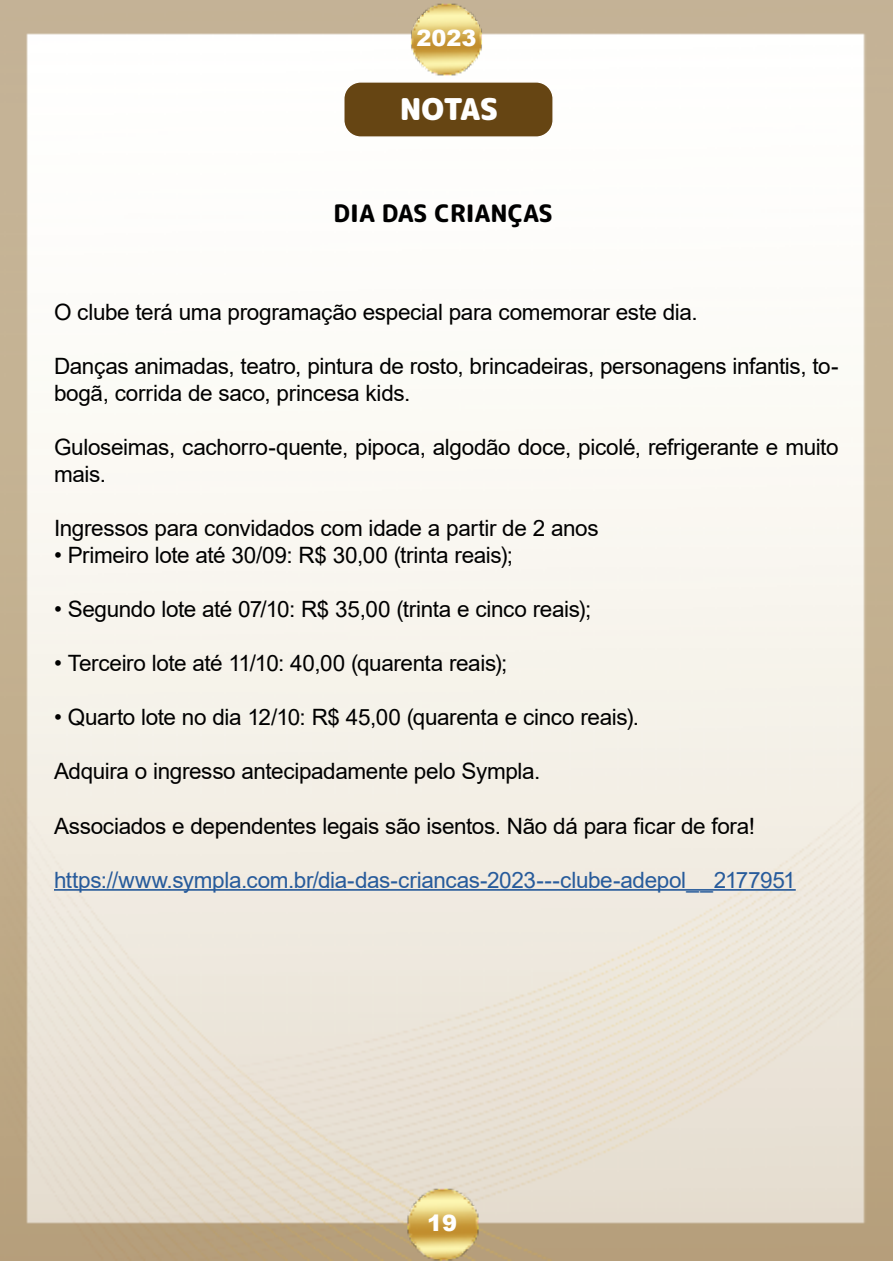
<style>
.page{position:relative;width:893px;height:1263px;background:#fff}
.page>*{position:absolute;margin:0;border:0;box-sizing:border-box;transform-origin:0 0}
.t1{font:900 30px "Rounded Mplus 1 c";letter-spacing:-.03em;color:#fff}
.t2{font:800 24px "Rounded Mplus 1 c";color:#000}
.t3{font:22.5px/27px "Arial";letter-spacing:-.015em;color:#000}
.t4{font:22.5px "Arial";letter-spacing:-.015em;color:#275b9b}
.t5{font:900 22.5px "Arial";color:#fff}
</style>
<div class="page">
<img style="left:0;top:81px;width:893px;height:1179px">
<img style="left:0;top:1166px;width:890px;height:95px">
<img style="left:0;top:0;width:893px;height:81px">
<div style="left:344px;top:82px;width:209px;height:55px;background:#664513;border-radius:17px"></div>
<div style="left:343px;top:81px;width:211px;height:57px;border:2px solid #fff;border-radius:17px"></div>
<hr style="left:54px;top:889px;width:742px;height:2px;background:#275b9b">
<p class="t5" style="left:416px;top:21px;width:62px">2023</p>
<h1 class="t1" style="left:400px;top:88px;width:100px">NOTAS</h1>
<p class="t2" style="left:334px;top:196px;width:221px">DIA DAS CRIANÇAS</p>
<p class="t3" style="left:54px;top:299px;width:645px">O clube terá uma programação especial para comemorar este dia.</p>
<p class="t3" style="left:54px;top:353px;width:786px">Danças animadas, teatro, pintura de rosto, brincadeiras, personagens infantis, to&shy;bogã, corrida de saco, princesa kids.</p>
<p class="t3" style="left:54px;top:434px;width:786px">Guloseimas, cachorro-quente, pipoca, algodão doce, picolé, refrigerante e muito mais.</p>
<p class="t3" style="left:54px;top:515px;width:546px">Ingressos para convidados com idade a partir de 2 anos</p>
<p class="t3" style="left:54px;top:542px;width:461px">• Primeiro lote até 30/09: R$ 30,00 (trinta reais);</p>
<p class="t3" style="left:54px;top:596px;width:539px">• Segundo lote até 07/10: R$ 35,00 (trinta e cinco reais);</p>
<p class="t3" style="left:54px;top:650px;width:455px">• Terceiro lote até 11/10: 40,00 (quarenta reais);</p>
<p class="t3" style="left:54px;top:704px;width:587px">• Quarto lote no dia 12/10: R$ 45,00 (quarenta e cinco reais).</p>
<p class="t3" style="left:54px;top:758px;width:488px">Adquira o ingresso antecipadamente pelo Sympla.</p>
<p class="t3" style="left:54px;top:812px;width:702px">Associados e dependentes legais são isentos. Não dá para ficar de fora!</p>
<p class="t4" style="left:54px;top:864px;width:743px">https://www.sympla.com.br/dia-das-criancas-2023---clube-adepol__2177951</p>
<p class="t5" style="left:427px;top:1207px;width:32px">19</p>
</div>
